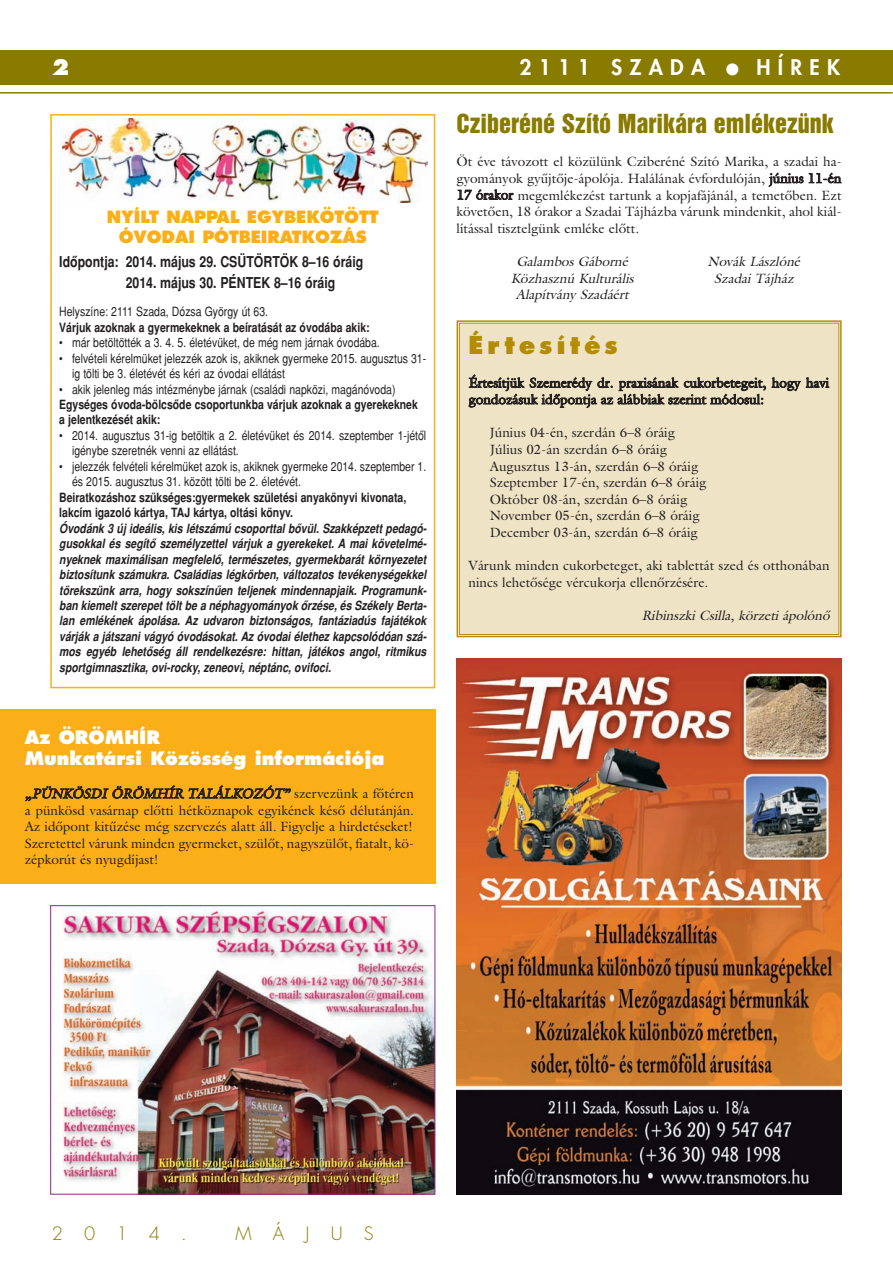
<style>
.page{position:relative;width:893px;height:1262px;background:#fff}
.page>*{position:absolute;margin:0;border:0;box-sizing:border-box;transform-origin:0 0}
.t1{font:24px "H Helvetica Inserat";color:#897a00}
.t2{font:700 24px "Futura AH Extra";letter-spacing:.165em;color:#b38c04}
.t3{font:800 21px "H Futura";letter-spacing:.345em;color:#fff}
.t4{font:700 21px "H Futura Extra";color:#fff}
.t5{font:700 18px/21px "Futura AH Extra";color:#fff}
.t6{font:300 18px "H Futura";letter-spacing:1.18em;color:#897a00}
.t7{font:700 16.5px/19.5px "Futura AH Extra";letter-spacing:-.01em;color:#faaf18;text-align:center}
.t8{font:700 15px/21px "H Helvetica Narrow";color:#231f20}
.t9{font:13.5px/16.6px "Galliard AH";color:#231f20}
.t10{font:italic 13.5px "Galliard AH";color:#231f20}
.t11{font:12.75px/15.5px "H Helvetica Narrow Bold Obliq";color:#231f20;text-align:justify}
.t12{font:12.75px/15.5px "H Helvetica Narrow";color:#231f20}
.t13{font:700 12.75px/15.5px "H Helvetica Narrow";color:#231f20}
.s1{font-style:italic}
</style>
<div class="page">
<div style="left:0;top:50px;width:892px;height:34px;background:#897a00"></div>
<hr style="left:0;top:92px;width:892px;height:2px;background:#897a00">
<img style="left:456px;top:658px;width:385px;height:536px">
<img style="left:62px;top:119px;width:365px;height:84px">
<div style="left:50px;top:114px;width:385px;height:574px;border:2px solid #faaf18"></div>
<div style="left:459px;top:323px;width:379px;height:311px;background:#eee3c5"></div>
<div style="left:456px;top:320px;width:385px;height:317px;border:2px solid #b38c04"></div>
<div style="left:459px;top:323px;width:380px;height:312px;border:1px solid #b38c04"></div>
<img style="left:62px;top:907px;width:371px;height:285px">
<div style="left:50px;top:905px;width:385px;height:289px;border:1px solid #90288d"></div>
<div style="left:0;top:709px;width:435px;height:175px;background:#faaf18"></div>
<h2 class="t4" style="left:52px;top:58px;width:19px">2</h2>
<h2 class="t3" style="left:519px;top:57px;width:187px">2111 SZADA</h2>
<h2 class="t3" style="left:756px;top:57px;width:85px">HÍREK</h2>
<p class="t7" style="left:107px;top:209px;width:273px">NYÍLT NAPPAL EGYBEKÖTÖTT<br>ÓVODAI PÓTBEIRATKOZÁS</p>
<p class="t8" style="left:126px;top:252px;width:239px;text-indent:-66px">Idôpontja: 2014. május 29. CSÜTÖRTÖK 8–16 óráig<br>2014. május 30. PÉNTEK 8–16 óráig</p>
<p class="t12" style="left:59px;top:305px;width:210px">Helyszíne: 2111 Szada, Dózsa György út 63.</p>
<p class="t13" style="left:59px;top:320px;width:312px">Várjuk azoknak a gyermekeknek a beíratását az óvodába akik:</p>
<p class="t12" style="left:59px;top:336px;width:322px">• már betöltötték a 3. 4. 5. életévüket, de még nem járnak óvodába.</p>
<p class="t12" style="left:72px;top:351px;width:356px;text-indent:-13px">• felvételi kérelmüket jelezzék azok is, akiknek gyermeke 2015. augusztus 31- ig tölti be 3. életévét és kéri az óvodai ellátást</p>
<p class="t12" style="left:59px;top:382px;width:338px">• akik jelenleg más intézménybe járnak (családi napközi, magánóvoda)</p>
<p class="t13" style="left:59px;top:398px;width:360px">Egységes óvoda-bölcsôde csoportunkba várjuk azoknak a gyerekeknek a jelentkezését akik:</p>
<p class="t12" style="left:72px;top:429px;width:356px;text-indent:-13px">• 2014. augusztus 31-ig betöltik a 2. életévüket és 2014. szeptember 1-jétôl igénybe szeretnék venni az ellátást.</p>
<p class="t12" style="left:72px;top:460px;width:356px;text-indent:-13px">• jelezzék felvételi kérelmüket azok is, akiknek gyermeke 2014. szeptember 1. és 2015. augusztus 31. között tölti be 2. életévét.</p>
<p class="t13" style="left:59px;top:490px;width:348px">Beiratkozáshoz szükséges:gyermekek születési anyakönyvi kivonata, lakcím igazoló kártya, TAJ kártya, oltási könyv.</p>
<p class="t11" style="left:59px;top:521px;width:369px">Óvodánk 3 új ideális, kis létszámú csoporttal bôvül. Szakképzett pedagó&shy;gusokkal és segítô személyzettel várjuk a gyerekeket. A mai követelmé&shy;nyeknek maximálisan megfelelô, természetes, gyermekbarát környezetet biztosítunk számukra. Családias légkörben, változatos tevékenységekkel törekszünk arra, hogy sokszínûen teljenek mindennapjaik. Programunk&shy;ban kiemelt szerepet tölt be a néphagyományok ôrzése, és Székely Berta&shy;lan emlékének ápolása. Az udvaron biztonságos, fantáziadús fajátékok várják a játszani vágyó óvodásokat. Az óvodai élethez kapcsolódóan szá&shy;mos egyéb lehetôség áll rendelkezésre: hittan, játékos angol, ritmikus sportgimnasztika, ovi-rocky, zeneovi, néptánc, ovifoci.</p>
<h3 class="t5" style="left:25px;top:729px;width:361px">Az ÖRÖMHÍR<br>Munkatársi Közösség információja</h3>
<p class="t9" style="left:25px;top:786px;width:391px;text-align:justify"><span class="s1">„PÜNKÖSDI ÖRÖMHÍR TALÁLKOZÓT”</span> szervezünk a fôtéren a pünkösd vasárnap elôtti hétköznapok egyikének késô délutánján.<br>Az idôpont kitûzése még szervezés alatt áll. Figyelje a hirdetéseket!<br>Szeretettel várunk minden gyermeket, szülôt, nagyszülôt, fiatalt, kö&shy;zépkorút és nyugdíjast!</p>
<h1 class="t1" style="left:456px;top:114px;width:379px">Cziberéné Szító Marikára emlékezünk</h1>
<p class="t9" style="left:456px;top:155px;width:386px;text-align:justify">Öt éve távozott el közülünk Cziberéné Szító Marika, a szadai ha&shy;gyományok gyûjtôje-ápolója. Halálának évfordulóján, június 11-én 17 órakor megemlékezést tartunk a kopjafájánál, a temetôben. Ezt követôen, 18 órakor a Szadai Tájházba várunk mindenkit, ahol kiál&shy;lítással tisztelgünk emléke elôtt.</p>
<p class="t10" style="left:516px;top:256px;width:116px">Galambos Gáborné</p>
<p class="t10" style="left:707px;top:256px;width:97px">Novák Lászlóné</p>
<p class="t10" style="left:510px;top:273px;width:127px">Közhasznú Kulturális</p>
<p class="t10" style="left:714px;top:273px;width:83px">Szadai Tájház</p>
<p class="t10" style="left:516px;top:289px;width:117px">Alap ítvány Szadáért</p>
<h1 class="t2" style="left:468px;top:335px;width:151px">Értesítés</h1>
<p class="t9" style="left:468px;top:376px;width:362px">Értesítjük Szemerédy dr. praxisának cukorbetegeit, hogy havi gondozásuk idôpontja az alábbiak szerint módosul:</p>
<p class="t9" style="left:489px;top:426px;width:218px">Június 04-én, szerdán 6–8 óráig Július 02-án szerdán 6–8 óráig Augusztus 13-án, szerdán 6–8 óráig Szeptember 17-én, szerdán 6–8 óráig Október 08-án, szerdán 6–8 óráig November 05-én, szerdán 6–8 óráig December 03-án, szerdán 6–8 óráig</p>
<p class="t9" style="left:468px;top:558px;width:362px">Várunk minden cukorbeteget, aki tablettát szed és otthonában nincs lehetôsége vércukorja ellenôrzésére.</p>
<p class="t10" style="left:641px;top:610px;width:192px">Ribinszki Csilla, körzeti áp olónô</p>
<h3 class="t6" style="left:52px;top:1224px;width:137px">2014.</h3>
<h3 class="t6" style="left:235px;top:1224px;width:140px">MÁJUS</h3>
</div>
